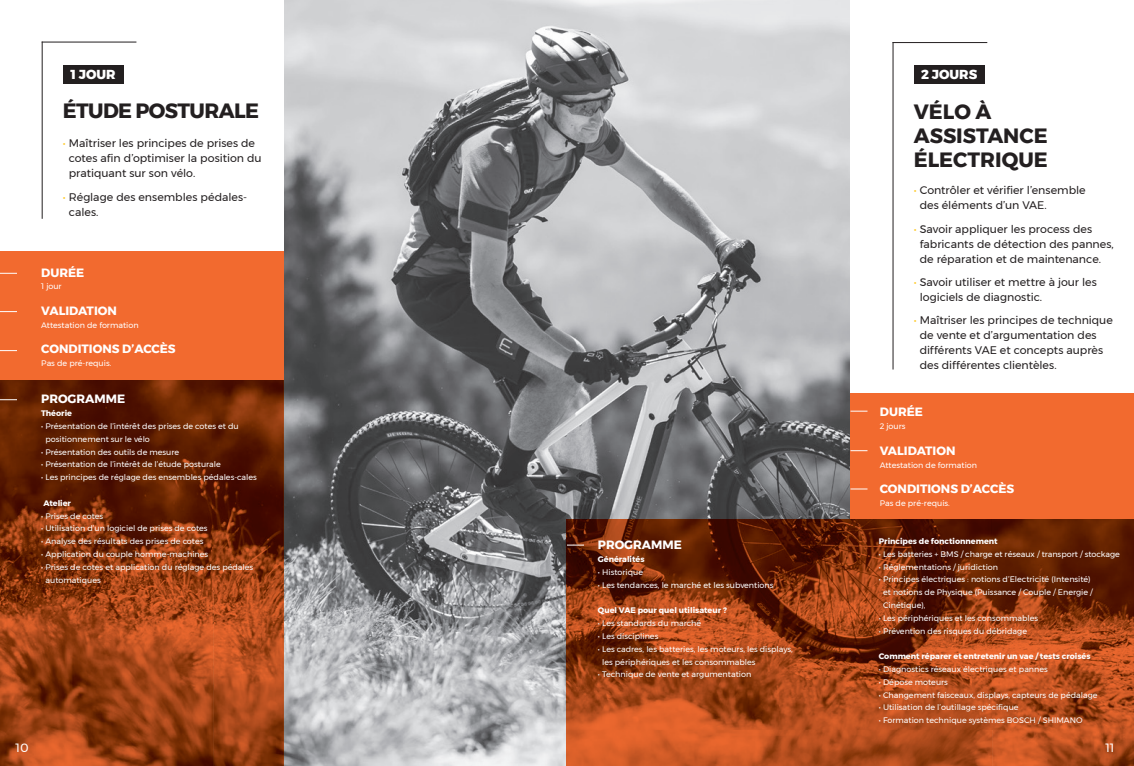
<style>
.page{position:relative;width:1134px;height:766px;background:#fff}
.page>*{position:absolute;margin:0;border:0;box-sizing:border-box;transform-origin:0 0}
.t1{font:700 20.6px/24.1px "Montserrat";color:#231f20}
.t2{font:700 20.6px "Montserrat";letter-spacing:-.03em;color:#231f20}
.t3{font:800 13px "Montserrat";color:#fff}
.t4{font:700 12px "Montserrat";color:#fff}
.t5{font:12px "Montserrat";color:#fff}
.t6{font:11px/15px "Montserrat";color:#231f20}
.t7{font:8px/12.8px "Montserrat";color:#fff}
.t8{font:700 8px "Montserrat";color:#fff}
.s1{color:#fec929}
</style>
<div class="page">
<img style="left:283px;top:0;width:567px;height:765px">
<div style="left:0;top:250px;width:283px;height:130px;background:#f26a2f"></div>
<img style="left:0;top:380px;width:283px;height:385px">
<img style="left:567px;top:519px;width:567px;height:246px">
<svg style="left:0;top:273px;width:17px;height:1px"></svg>
<svg style="left:0;top:311px;width:17px;height:1px"></svg>
<svg style="left:0;top:350px;width:17px;height:1px"></svg>
<svg style="left:0;top:399px;width:17px;height:1px"></svg>
<hr style="left:42px;top:42px;width:1px;height:177px;background:#231f20">
<hr style="left:42px;top:42px;width:94px;height:1px;background:#231f20">
<div style="left:63px;top:65px;width:60px;height:19px;background:#231f20"></div>
<div style="left:850px;top:391px;width:284px;height:128px;background:#f26a2f"></div>
<svg style="left:850px;top:450px;width:17px;height:1px"></svg>
<svg style="left:850px;top:488px;width:17px;height:1px"></svg>
<svg style="left:850px;top:410px;width:17px;height:1px"></svg>
<div style="left:850px;top:0;width:284px;height:393px;background:#fff"></div>
<hr style="left:892px;top:42px;width:1px;height:327px;background:#231f20">
<hr style="left:892px;top:42px;width:95px;height:1px;background:#231f20">
<div style="left:914px;top:66px;width:71px;height:18px;background:#231f20"></div>
<svg style="left:567px;top:544px;width:17px;height:1px"></svg>
<h2 class="t3" style="left:71px;top:64px;width:46px">1 JOUR</h2>
<h1 class="t2" style="left:63px;top:94px;width:198px">ÉTUDE POSTURALE</h1>
<h3 class="t6" style="left:69px;top:136px;width:194px;text-indent:-6px"><span class="s1">•</span> Maîtriser les principes de prises de cotes afin d’optimiser la position du pratiquant sur son vélo.</h3>
<h3 class="t6" style="left:69px;top:189px;width:180px;text-indent:-6px"><span class="s1">•</span> Réglage des ensembles pédales&shy;cales.</h3>
<h3 class="t4" style="left:41px;top:262px;width:45px">DURÉE</h3>
<p class="t7" style="left:41px;top:280px;width:22px">1 jour</p>
<h3 class="t4" style="left:41px;top:301px;width:77px">VALIDATION</h3>
<p class="t7" style="left:41px;top:318px;width:99px">Attestation de formation</p>
<h3 class="t4" style="left:41px;top:339px;width:136px">CONDITIONS D’ACCÈS</h3>
<p class="t7" style="left:41px;top:357px;width:72px">Pas de pré-requis.</p>
<h3 class="t4" style="left:41px;top:389px;width:85px">PROGRAMME</h3>
<p class="t8" style="left:41px;top:407px;width:32px">Théorie</p>
<p class="t7" style="left:45px;top:419px;width:195px;text-indent:-4px">• Présentation de l’intérêt des prises de cotes et du positionnement sur le vélo</p>
<p class="t7" style="left:41px;top:445px;width:139px">• Présentation des outils de mesure</p>
<p class="t7" style="left:41px;top:458px;width:181px">• Présentation de l’intérêt de l’étude posturale</p>
<p class="t7" style="left:41px;top:470px;width:217px">• Les principes de réglage des ensembles pédales-cales</p>
<p class="t8" style="left:43px;top:496px;width:29px">Atelier</p>
<p class="t7" style="left:41px;top:509px;width:63px">• Prises de cotes</p>
<p class="t7" style="left:41px;top:522px;width:168px">• Utilisation d’un logiciel de prises de cotes</p>
<p class="t7" style="left:41px;top:534px;width:164px">• Analyse des résultats des prises de cotes</p>
<p class="t7" style="left:41px;top:547px;width:168px">• Application du couple homme-machines</p>
<p class="t7" style="left:45px;top:560px;width:209px;text-indent:-4px">• Prises de cotes et application du réglage des pédales automatiques</p>
<h3 class="t4" style="left:598px;top:535px;width:85px">PROGRAMME</h3>
<p class="t8" style="left:598px;top:552px;width:48px">Généralités</p>
<p class="t7" style="left:598px;top:565px;width:47px">• Historique</p>
<p class="t7" style="left:598px;top:578px;width:177px">• Les tendances, le marché et les subventions</p>
<p class="t8" style="left:598px;top:604px;width:130px">Quel VAE pour quel utilisateur ?</p>
<p class="t7" style="left:598px;top:616px;width:105px">• Les standards du marché</p>
<p class="t7" style="left:598px;top:629px;width:62px">• Les disciplines</p>
<p class="t7" style="left:602px;top:642px;width:192px;text-indent:-4px">• Les cadres, les batteries, les moteurs, les displays, les périphériques et les consommables</p>
<p class="t7" style="left:598px;top:667px;width:155px">• Technique de vente et argumentation</p>
<h2 class="t3" style="left:921px;top:64px;width:57px">2 JOURS</h2>
<h1 class="t1" style="left:914px;top:100px;width:135px">VÉLO À<br>ASSISTANCE<br>ÉLECTRIQUE</h1>
<h3 class="t6" style="left:920px;top:182px;width:167px;text-indent:-6px"><span class="s1">•</span> Contrôler et vérifier l’ensemble des éléments d’un VAE.</h3>
<h3 class="t6" style="left:920px;top:221px;width:196px;text-indent:-6px"><span class="s1">•</span> Savoir appliquer les process des fabricants de détection des pannes, de réparation et de maintenance.</h3>
<h3 class="t6" style="left:920px;top:274px;width:179px;text-indent:-6px"><span class="s1">•</span> Savoir utiliser et mettre à jour les logiciels de diagnostic.</h3>
<h3 class="t6" style="left:920px;top:313px;width:195px;text-indent:-6px"><span class="s1">•</span> Maîtriser les principes de technique de vente et d’argumentation des différents VAE et concepts auprès des différentes clientèles.</h3>
<h3 class="t4" style="left:880px;top:402px;width:45px">DURÉE</h3>
<p class="t7" style="left:880px;top:420px;width:27px">2 jours</p>
<h3 class="t4" style="left:880px;top:441px;width:77px">VALIDATION</h3>
<p class="t7" style="left:880px;top:458px;width:99px">Attestation de formation</p>
<h3 class="t4" style="left:880px;top:479px;width:136px">CONDITIONS D’ACCÈS</h3>
<p class="t7" style="left:880px;top:496px;width:72px">Pas de pré-requis.</p>
<p class="t8" style="left:879px;top:534px;width:120px">Principes de fonctionnement</p>
<p class="t7" style="left:879px;top:547px;width:242px">• Les batteries + BMS / charge et réseaux / transport / stockage</p>
<p class="t7" style="left:879px;top:560px;width:121px">• Réglementations / juridiction</p>
<p class="t7" style="left:883px;top:573px;width:211px;text-indent:-4px">• Principes électriques : notions d’Electricité (Intensité) et notions de Physique (Puissance / Couple / Energie /<br>Cinétique),</p>
<p class="t7" style="left:879px;top:611px;width:161px">• Les périphériques et les consommables</p>
<p class="t7" style="left:879px;top:624px;width:150px">• Prévention des risques du débridage</p>
<p class="t8" style="left:879px;top:649px;width:213px">Comment réparer et entretenir un vae / tests croisés</p>
<p class="t7" style="left:879px;top:662px;width:171px">• Diagnostics réseaux électriques et pannes</p>
<p class="t7" style="left:879px;top:675px;width:71px">• Dépose moteurs</p>
<p class="t7" style="left:879px;top:688px;width:220px">• Changement faisceaux, displays, capteurs de pédalage</p>
<p class="t7" style="left:879px;top:701px;width:141px">• Utilisation de l’outillage spécifique</p>
<p class="t7" style="left:879px;top:713px;width:205px">• Formation technique systèmes BOSCH / SHIMANO</p>
<h3 class="t5" style="left:16px;top:738px;width:14px">10</h3>
<h3 class="t5" style="left:1105px;top:738px;width:10px">11</h3>
</div>
